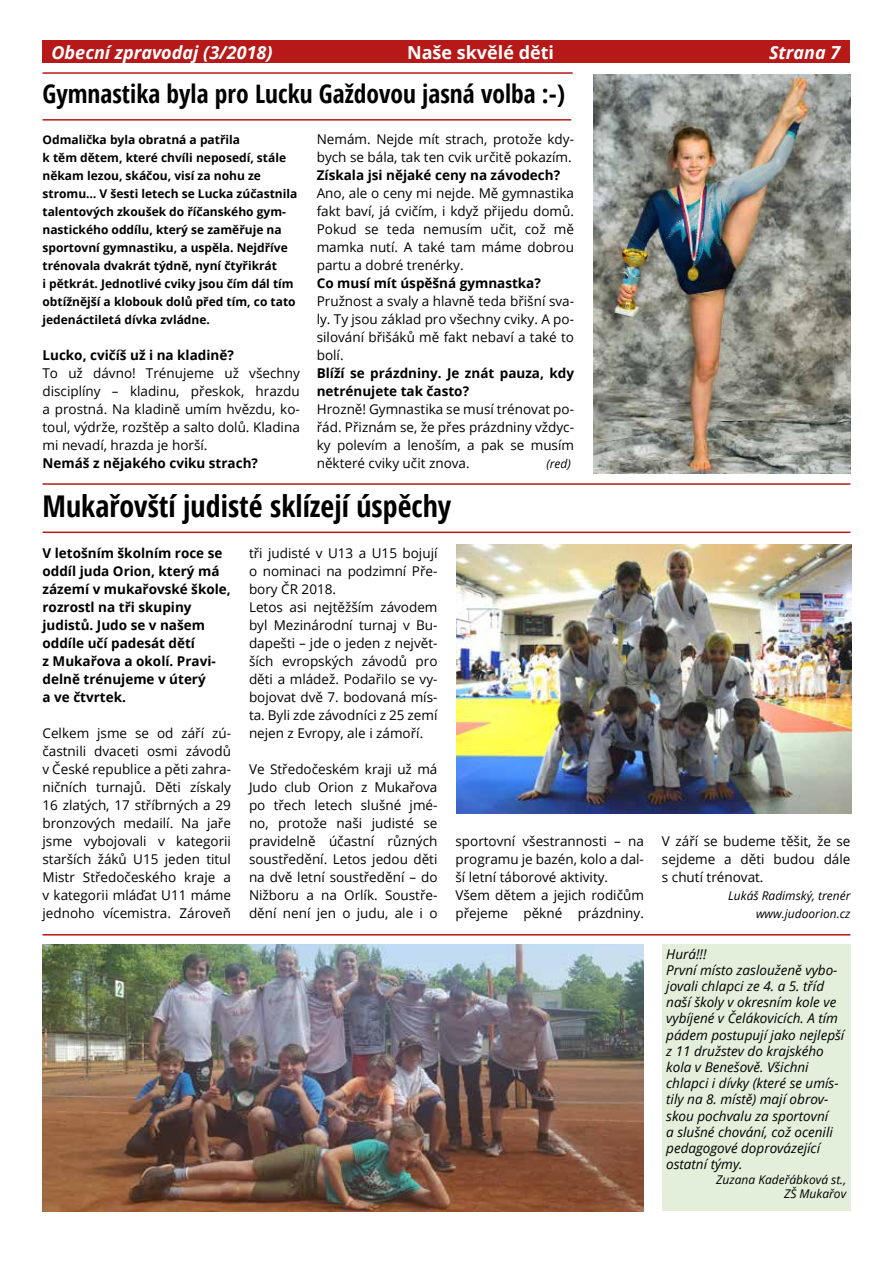
<style>
.page{position:relative;width:893px;height:1263px;background:#fff}
.page>*{position:absolute;margin:0;border:0;box-sizing:border-box;transform-origin:0 0}
.t1{font:700 30px "Open Sans Condensed";color:#000}
.t2{font:700 25.5px "Open Sans Condensed";color:#000}
.t3{font:italic 700 18px "Open Sans";color:#fff}
.t4{font:700 18px "Open Sans";color:#fff}
.t5{font:13.5px/18px "Open Sans";color:#000;text-align:justify}
.t6{font:700 13.5px/18px "Open Sans";color:#000}
.t7{font:italic 13.5px/16.2px "Open Sans";color:#000}
.t8{font:700 12px/18px "Open Sans";color:#000}
.t9{font:italic 12px/14.4px "Open Sans";color:#000;text-align:right}
</style>
<div class="page">
<div style="left:43px;top:40px;width:807px;height:23px;background:#b61918"></div>
<hr style="left:43px;top:72px;width:530px;height:2px;background:#b61918">
<div style="left:662px;top:944px;width:188px;height:266px;background:#e3eedb"></div>
<img style="left:593px;top:74px;width:257px;height:399px">
<img style="left:456px;top:544px;width:395px;height:270px">
<img style="left:43px;top:944px;width:601px;height:268px">
<hr style="left:43px;top:483px;width:807px;height:2px;background:#b61918">
<hr style="left:43px;top:531px;width:807px;height:2px;background:#b61918">
<hr style="left:43px;top:119px;width:528px;height:2px;background:#b61918">
<hr style="left:43px;top:934px;width:807px;height:1px;background:#b61918">
<h3 class="t3" style="left:51px;top:39px;width:223px">Obecní zpravodaj (3/2018)</h3>
<h3 class="t4" style="left:407px;top:39px;width:148px">Naše skvělé děti</h3>
<h3 class="t3" style="left:769px;top:39px;width:73px">Strana 7</h3>
<h2 class="t2" style="left:43px;top:76px;width:524px">Gymnastika byla pro Lucku Gaždovou jasná volba :-)</h2>
<p class="t5" style="left:317px;top:130px;width:259px">Nemám. Nejde mít strach, protože kdy&shy;bych se bála, tak ten cvik určitě pokazím.</p>
<p class="t6" style="left:317px;top:166px;width:245px">Získala jsi nějaké ceny na závodech?</p>
<p class="t5" style="left:317px;top:184px;width:259px">Ano, ale o ceny mi nejde. Mě gymnastika fakt baví, já cvičím, i když přijedu domů.<br>Pokud se teda nemusím učit, což mě mamka nutí. A také tam máme dobrou partu a dobré trenérky.</p>
<p class="t6" style="left:317px;top:274px;width:226px">Co musí mít úspěšná gymnastka?</p>
<p class="t5" style="left:317px;top:292px;width:259px">Pružnost a svaly a hlavně teda břišní sva&shy;ly. Ty jsou základ pro všechny cviky. A po&shy;silování břišáků mě fakt nebaví a také to bolí.</p>
<p class="t6" style="left:317px;top:364px;width:259px">Blíží se prázdniny. Je znát pauza, kdy netrénujete tak často?</p>
<p class="t5" style="left:317px;top:400px;width:259px">Hrozně! Gymnastika se musí trénovat po&shy;řád. Přiznám se, že přes prázdniny vždyc&shy;ky polevím a lenoším, a pak se musím některé cviky učit znova.</p>
<p class="t8" style="left:43px;top:130px;width:256px">Odmalička byla obratná a patřila<br>k těm dětem, které chvíli neposedí, stále někam lezou, skáčou, visí za nohu ze stromu… V šesti letech se Lucka zúčastnila talentových zkoušek do říčanského gym&shy;nastického oddílu, který se zaměřuje na sportovní gymnastiku, a uspěla. Nejdříve trénovala dvakrát týdně, nyní čtyřikrát<br>i pětkrát. Jednotlivé cviky jsou čím dál tím obtížnější a klobouk dolů před tím, co tato jedenáctiletá dívka zvládne.</p>
<p class="t6" style="left:43px;top:346px;width:193px">Lucko, cvičíš už i na kladině?</p>
<p class="t5" style="left:43px;top:364px;width:259px">To už dávno! Trénujeme už všechny disciplíny – kladinu, přeskok, hrazdu a prostná. Na kladině umím hvězdu, ko&shy;toul, výdrže, rozštěp a salto dolů. Kladina mi nevadí, hrazda je horší.</p>
<p class="t6" style="left:43px;top:454px;width:217px">Nemáš z nějakého cviku strach?</p>
<p class="t9" style="left:546px;top:456px;width:26px">(red)</p>
<h1 class="t1" style="left:43px;top:485px;width:410px">Mukařovští judisté sklízejí úspěchy</h1>
<p class="t5" style="left:249px;top:544px;width:190px;text-align:left">tři judisté v U13 a U15 bojují o nominaci na podzimní Pře&shy;bory ČR 2018.<br>Letos asi nejtěžším závodem byl Mezinárodní turnaj v Bu&shy;dapešti – jde o jeden z největ&shy;ších evropských závodů pro děti a mládež. Podařilo se vy&shy;bojovat dvě 7. bodovaná mís&shy;ta. Byli zde závodníci z 25 zemí nejen z Evropy, ale i zámoří.</p>
<p class="t5" style="left:249px;top:760px;width:190px">Ve Středočeském kraji už má Judo club Orion z Mukařova po třech letech slušné jmé&shy;no, protože naši judisté se pravidelně účastní různých soustředění. Letos jedou děti na dvě letní soustředění – do Nižboru a na Orlík. Soustře&shy;dění není jen o judu, ale i o</p>
<p class="t6" style="left:43px;top:544px;width:190px">V letošním školním roce se oddíl juda Orion, který má zázemí v mukařovské škole, rozrostl na tři skupiny judistů. Judo se v našem oddíle učí padesát dětí<br>z Mukařova a okolí. Pravi&shy;delně trénujeme v úterý<br>a ve čtvrtek.</p>
<p class="t5" style="left:43px;top:724px;width:190px">Celkem jsme se od září zú&shy;častnili dvaceti osmi závodů v České republice a pěti zahra&shy;ničních turnajů. Děti získaly 16 zlatých, 17 stříbrných a 29 bronzových medailí. Na jaře jsme vybojovali v kategorii starších žáků U15 jeden titul Mistr Středočeského kraje a v kategorii mláďat U11 máme jednoho vícemistra. Zároveň</p>
<p class="t5" style="left:455px;top:832px;width:190px;text-align:left">sportovní všestrannosti – na programu je bazén, kolo a dal&shy;ší letní táborové aktivity.<br>Všem dětem a jejich rodičům přejeme pěkné prázdniny.</p>
<p class="t5" style="left:662px;top:832px;width:190px">V září se budeme těšit, že se sejdeme a děti budou dále s chutí trénovat.</p>
<p class="t9" style="left:728px;top:886px;width:124px;line-height:18px">Lukáš Radimský, trenér www.judoorion.cz</p>
<p class="t7" style="left:666px;top:945px;width:180px">Hurá!!!<br>První místo zaslouženě vybo&shy;jovali chlapci ze 4. a 5. tříd naší školy v okresním kole ve vybíjené v Čelákovicích. A tím pádem postupují jako nejlepší z 11 družstev do krajského kola v Benešově. Všichni chlapci i dívky (které se umís&shy;tily na 8. místě) mají obrov&shy;skou pochvalu za sportovní<br>a slušné chování, což ocenili pedagogové doprovázející ostatní týmy.</p>
<p class="t9" style="left:716px;top:1172px;width:131px">Zuzana Kadeřábková st.,<br>ZŠ Mukařov</p>
</div>
